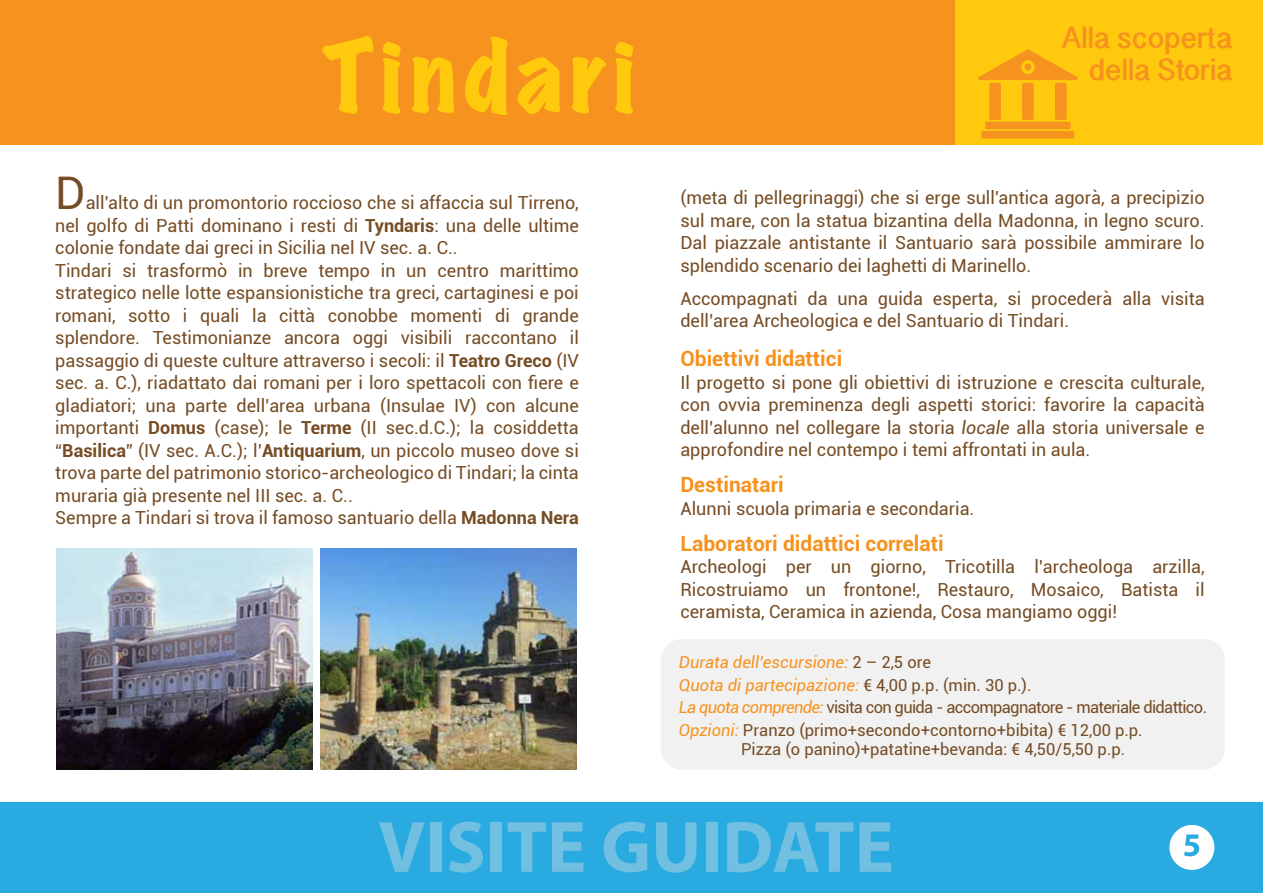
<style>
.page{position:relative;width:1263px;height:893px;background:#fff}
.page>*{position:absolute;margin:0;border:0;box-sizing:border-box;transform-origin:0 0}
.t1{font:expanded 90px "Marker Felt";letter-spacing:.08em;color:#ffca0e}
.t2{font:700 73.5px "Myriad Pro";color:#71bfe1}
.t3{font:45px "Roboto";color:#754c24}
.t4{font:700 33px "Myriad Pro";color:#29aae1}
.t5{font:700 30.3px/32px "Devanagari Sangam MN";color:#f6921e;text-align:right}
.t6{font:700 21px "Roboto";color:#f6921e}
.t7{font:18px/22.5px "Roboto";color:#754c24;text-align:justify}
.t8{font:16.5px/22.5px "Roboto";letter-spacing:-.04em;color:#754c24}
.t9{font:16.5px "Roboto";color:#754c24}
.s1{font-weight:700}
.s2{font-style:italic}
.s3{font-style:italic;color:#f6921e}
</style>
<div class="page">
<img style="left:320px;top:548px;width:256px;height:221px">
<div style="left:0;top:0;width:957px;height:144px;background:#f6921e"></div>
<div style="left:0;top:803px;width:1263px;height:90px;background:#29aae1"></div>
<div style="left:1169px;top:825px;width:45px;height:45px;background:#fff;border-radius:50%"></div>
<div style="left:955px;top:0;width:308px;height:144px;background:#ffca0e"></div>
<div style="left:661px;top:639px;width:564px;height:131px;background:#f1f1f1;border-radius:21px"></div>
<div style="left:989px;top:83px;width:12px;height:37px;background:#f6921e;border-radius:2px"></div>
<div style="left:1022px;top:83px;width:12px;height:37px;background:#f6921e;border-radius:2px"></div>
<div style="left:1055px;top:83px;width:11px;height:37px;background:#f6921e;border-radius:2px"></div>
<svg style="left:978px;top:49px;width:100px;height:31px"></svg>
<div style="left:985px;top:122px;width:85px;height:7px;background:#f6921e;border-radius:2px"></div>
<div style="left:981px;top:131px;width:93px;height:8px;background:#f6921e;border-radius:2px"></div>
<img style="left:56px;top:548px;width:256px;height:221px">
<h1 class="t1" style="left:322px;top:5px;width:314px">Tindari</h1>
<h3 class="t3" style="left:55px;top:162px;width:32px">D</h3>
<p class="t7" style="left:55px;top:191px;width:525px;text-align:left;text-indent:30px">all'alto di un promontorio roccioso che si affaccia sul Tirreno, nel golfo di Patti dominano i resti di <span class="s1">Tyndaris</span>: una delle ultime colonie fondate dai greci in Sicilia nel IV sec. a. C..<br>Tindari si trasformò in breve tempo in un centro marittimo strategico nelle lotte espansionistiche tra greci, cartaginesi e poi romani, sotto i quali la città conobbe momenti di grande splendore. Testimonianze ancora oggi visibili raccontano il passaggio di queste culture attraverso i secoli: il <span class="s1">Teatro Greco</span> (IV sec. a. C.), riadattato dai romani per i loro spettacoli con fiere e gladiatori; una parte dell’area urbana (Insulae IV) con alcune importanti <span class="s1">Domus</span> (case); le <span class="s1">Terme</span> (II sec.d.C.); la cosiddetta “<span class="s1">Basilica</span>” (IV sec. A.C.); l’<span class="s1">Antiquarium</span>, un piccolo museo dove si trova parte del patrimonio storico-archeologico di Tindari; la cinta muraria già presente nel III sec. a. C..<br>Sempre a Tindari si trova il famoso santuario della <span class="s1">Madonna Nera</span></p>
<h3 class="t5" style="left:1062px;top:21px;width:173px">Alla scoperta della Storia</h3>
<p class="t7" style="left:680px;top:186px;width:526px">(meta di pellegrinaggi) che si erge sull'antica agorà, a precipizio sul mare, con la statua bizantina della Madonna, in legno scuro.<br>Dal piazzale antistante il Santuario sarà possibile ammirare lo splendido scenario dei laghetti di Marinello.</p>
<p class="t7" style="left:680px;top:286px;width:526px">Accompagnati da una guida esperta, si procederà alla visita dell’area Archeologica e del Santuario di Tindari.</p>
<p class="t6" style="left:680px;top:344px;width:163px">Obiettivi didattici</p>
<p class="t7" style="left:680px;top:370px;width:526px">Il progetto si pone gli obiettivi di istruzione e crescita culturale, con ovvia preminenza degli aspetti storici: favorire la capacità dell’alunno nel collegare la storia <span class="s2">locale</span> alla storia universale e approfondire nel contempo i temi affrontati in aula.</p>
<p class="t6" style="left:680px;top:470px;width:105px">Destinatari</p>
<p class="t7" style="left:680px;top:496px;width:295px">Alunni scuola primaria e secondaria.</p>
<p class="t6" style="left:680px;top:529px;width:265px">Laboratori didattici correlati</p>
<p class="t7" style="left:680px;top:555px;width:526px">Archeologi per un giorno, Tricotilla l’archeologa arzilla, Ricostruiamo un frontone!, Restauro, Mosaico, Batista il ceramista, Ceramica in azienda, Cosa mangiamo oggi!</p>
<p class="t8" style="left:679px;top:650px;width:530px"><span class="s3">Durata dell’escursione:</span> 2 – 2,5 ore<br><span class="s3">Quota di partecipazione:</span> € 4,00 p.p. (min. 30 p.).<br><span class="s3">La quota comprende:</span> visita con guida - accompagnatore - materiale didattico.<br><span class="s3">Opzioni:</span> Pranzo (primo+secondo+contorno+bibita) € 12,00 p.p.</p>
<p class="t9" style="left:741px;top:738px;width:386px">Pizza (o panino)+patatine+bevanda: € 4,50/5,50 p.p.</p>
<h2 class="t2" style="left:378px;top:799px;width:517px">VISITE GUIDATE</h2>
<h3 class="t4" style="left:1183px;top:824px;width:20px">5</h3>
</div>
